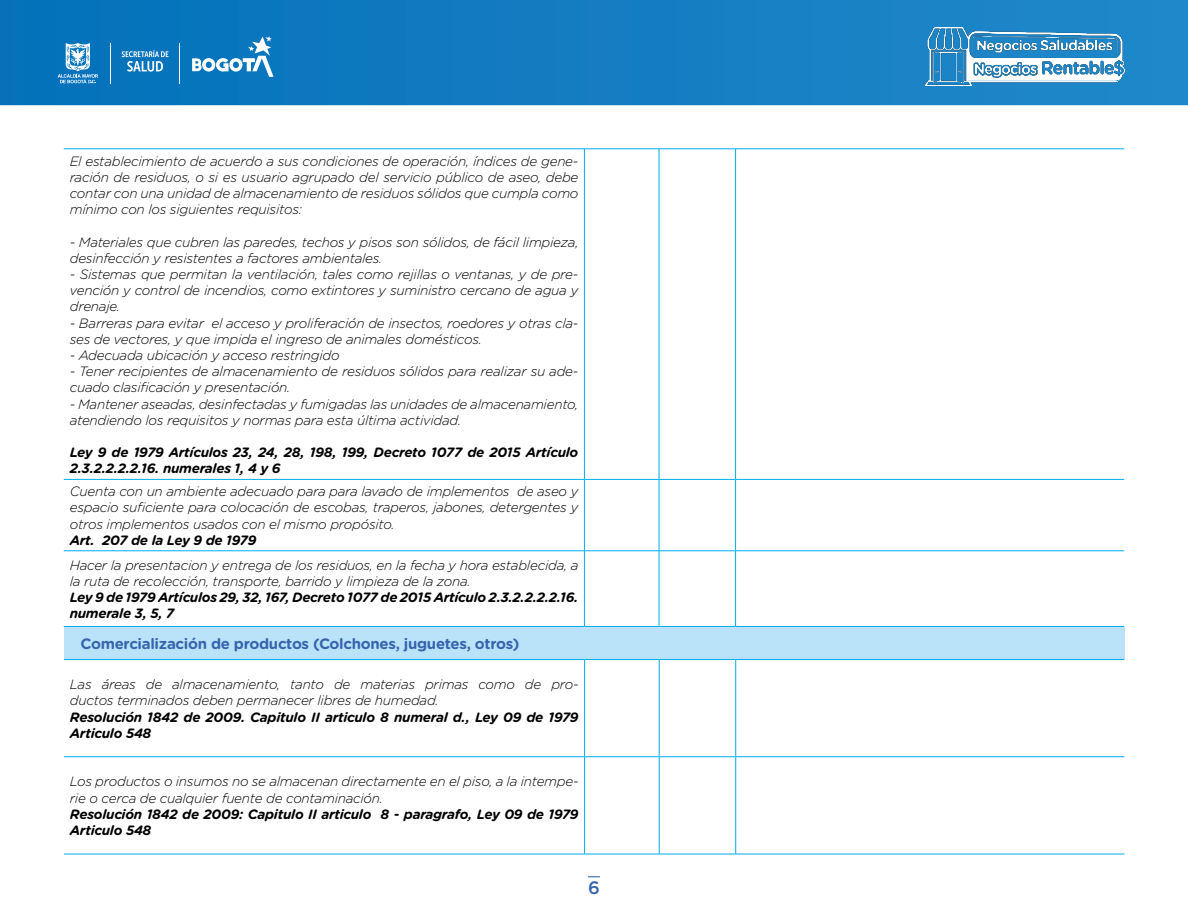
<style>
.page{position:relative;width:1188px;height:918px;background:#fff}
.page>*{position:absolute;margin:0;border:0;box-sizing:border-box;transform-origin:0 0}
.t1{font:500 18px "Gotham Rounded";color:#3765ad}
.Subtit-2{font:700 15px "Gotham Rounded";letter-spacing:-.02em;color:#3765ad}
.Texts{font:italic 300 13.5px/16.2px "Gotham Rounded";letter-spacing:-.02em;color:#000001}
.Texts-2{font:italic 700 13.5px/16.2px "Gotham Rounded";letter-spacing:-.02em;color:#000001}
</style>
<div class="page">
<svg style="left:0;top:0;width:1188px;height:105px;background:#117cc1"></svg>
<img style="left:925px;top:28px;width:199px;height:58px">
<svg style="left:588px;top:876px;width:12px;height:1px"></svg>
<svg style="left:58px;top:43px;width:40px;height:41px;background:#539ed0"></svg>
<svg style="left:192px;top:36px;width:82px;height:41px"></svg>
<hr style="left:179px;top:43px;width:1px;height:41px;background:#fff">
<hr style="left:110px;top:43px;width:1px;height:41px;background:#fff">
<svg style="left:122px;top:50px;width:47px;height:22px"></svg>
<hr style="left:64px;top:149px;width:520px;height:1px;background:#00aeef">
<hr style="left:584px;top:149px;width:75px;height:1px;background:#00aeef">
<hr style="left:584px;top:149px;width:1px;height:330px;background:#00aeef">
<hr style="left:659px;top:149px;width:77px;height:1px;background:#00aeef">
<hr style="left:659px;top:149px;width:1px;height:330px;background:#00aeef">
<hr style="left:736px;top:149px;width:388px;height:1px;background:#00aeef">
<hr style="left:735px;top:149px;width:1px;height:330px;background:#00aeef">
<hr style="left:64px;top:479px;width:520px;height:1px;background:#00aeef">
<hr style="left:584px;top:479px;width:75px;height:1px;background:#00aeef">
<hr style="left:584px;top:480px;width:1px;height:71px;background:#00aeef">
<hr style="left:659px;top:479px;width:77px;height:1px;background:#00aeef">
<hr style="left:659px;top:480px;width:1px;height:71px;background:#00aeef">
<hr style="left:736px;top:479px;width:388px;height:1px;background:#00aeef">
<hr style="left:735px;top:480px;width:1px;height:71px;background:#00aeef">
<hr style="left:64px;top:551px;width:520px;height:1px;background:#00aeef">
<hr style="left:584px;top:551px;width:75px;height:1px;background:#00aeef">
<hr style="left:584px;top:551px;width:1px;height:75px;background:#00aeef">
<hr style="left:659px;top:551px;width:77px;height:1px;background:#00aeef">
<hr style="left:659px;top:551px;width:1px;height:75px;background:#00aeef">
<hr style="left:736px;top:551px;width:388px;height:1px;background:#00aeef">
<hr style="left:735px;top:551px;width:1px;height:75px;background:#00aeef">
<hr style="left:64px;top:626px;width:520px;height:1px;background:#00aeef">
<hr style="left:584px;top:626px;width:75px;height:1px;background:#00aeef">
<hr style="left:659px;top:626px;width:77px;height:1px;background:#00aeef">
<hr style="left:736px;top:626px;width:388px;height:1px;background:#00aeef">
<div style="left:64px;top:627px;width:1060px;height:32px;background:#bae3f9"></div>
<hr style="left:64px;top:659px;width:521px;height:1px;background:#00aeef">
<hr style="left:585px;top:659px;width:74px;height:1px;background:#00aeef">
<hr style="left:584px;top:660px;width:1px;height:97px;background:#00aeef">
<hr style="left:659px;top:659px;width:77px;height:1px;background:#00aeef">
<hr style="left:659px;top:660px;width:1px;height:97px;background:#00aeef">
<hr style="left:736px;top:659px;width:388px;height:1px;background:#00aeef">
<hr style="left:735px;top:660px;width:1px;height:97px;background:#00aeef">
<hr style="left:64px;top:756px;width:521px;height:1px;background:#00aeef">
<hr style="left:585px;top:756px;width:74px;height:1px;background:#00aeef">
<hr style="left:584px;top:757px;width:1px;height:97px;background:#00aeef">
<hr style="left:659px;top:756px;width:77px;height:1px;background:#00aeef">
<hr style="left:659px;top:757px;width:1px;height:97px;background:#00aeef">
<hr style="left:736px;top:756px;width:388px;height:1px;background:#00aeef">
<hr style="left:735px;top:757px;width:1px;height:97px;background:#00aeef">
<hr style="left:64px;top:854px;width:521px;height:1px;background:#00aeef">
<hr style="left:585px;top:854px;width:74px;height:1px;background:#00aeef">
<hr style="left:659px;top:854px;width:77px;height:1px;background:#00aeef">
<hr style="left:736px;top:854px;width:388px;height:1px;background:#00aeef">
<p class="Texts" style="left:70px;top:152px;width:510px;text-align:justify">El establecimiento de acuerdo a sus condiciones de operación, índices de gene&shy;ración de residuos, o si es usuario agrupado del servicio público de aseo, debe contar con una unidad de almacenamiento de residuos sólidos que cumpla como mínimo con los siguientes requisitos:</p>
<p class="Texts" style="left:70px;top:233px;width:510px">- Materiales que cubren las paredes, techos y pisos son sólidos, de fácil limpieza, desinfección y resistentes a factores ambientales.</p>
<p class="Texts" style="left:70px;top:266px;width:510px;text-align:justify">- Sistemas que permitan la ventilación, tales como rejillas o ventanas, y de pre&shy;vención y control de incendios, como extintores y suministro cercano de agua y drenaje.</p>
<p class="Texts" style="left:70px;top:314px;width:510px">- Barreras para evitar el acceso y proliferación de insectos, roedores y otras cla&shy;ses de vectores, y que impida el ingreso de animales domésticos.</p>
<p class="Texts" style="left:70px;top:347px;width:271px">- Adecuada ubicación y acceso restringido</p>
<p class="Texts" style="left:70px;top:363px;width:510px">- Tener recipientes de almacenamiento de residuos sólidos para realizar su ade&shy;cuado clasificación y presentación.</p>
<p class="Texts" style="left:70px;top:395px;width:510px">- Mantener aseadas, desinfectadas y fumigadas las unidades de almacenamiento, atendiendo los requisitos y normas para esta última actividad.</p>
<p class="Texts-2" style="left:70px;top:444px;width:510px">Ley 9 de 1979 Artículos 23, 24, 28, 198, 199, Decreto 1077 de 2015 Artículo<br>2.3.2.2.2.2.16. numerales 1, 4 y 6</p>
<p class="Texts" style="left:70px;top:483px;width:510px;text-align:justify">Cuenta con un ambiente adecuado para para lavado de implementos de aseo y espacio suficiente para colocación de escobas, traperos, jabones, detergentes y otros implementos usados con el mismo propósito.</p>
<p class="Texts-2" style="left:70px;top:531px;width:188px">Art. 207 de la Ley 9 de 1979</p>
<p class="Texts" style="left:70px;top:556px;width:510px">Hacer la presentacion y entrega de los residuos, en la fecha y hora establecida, a la ruta de recolección, transporte, barrido y limpieza de la zona.</p>
<p class="Texts-2" style="left:70px;top:589px;width:510px">Ley 9 de 1979 Artículos 29, 32, 167, Decreto 1077 de 2015 Artículo 2.3.2.2.2.2.16. numerale 3, 5, 7</p>
<p class="Subtit-2" style="left:80px;top:632px;width:441px">Comercialización de productos (Colchones, juguetes, otros)</p>
<p class="Texts" style="left:70px;top:676px;width:510px">Las áreas de almacenamiento, tanto de materias primas como de pro&shy;ductos terminados deben permanecer libres de humedad.</p>
<p class="Texts-2" style="left:70px;top:708px;width:510px">Resolución 1842 de 2009. Capitulo II articulo 8 numeral d., Ley 09 de 1979<br>Articulo 548</p>
<p class="Texts" style="left:70px;top:773px;width:510px">Los productos o insumos no se almacenan directamente en el piso, a la intempe&shy;rie o cerca de cualquier fuente de contaminación.</p>
<p class="Texts-2" style="left:70px;top:805px;width:510px">Resolución 1842 de 2009: Capitulo II articulo 8 - paragrafo, Ley 09 de 1979<br>Articulo 548</p>
<h1 class="t1" style="left:588px;top:875px;width:13px">6</h1>
</div>
